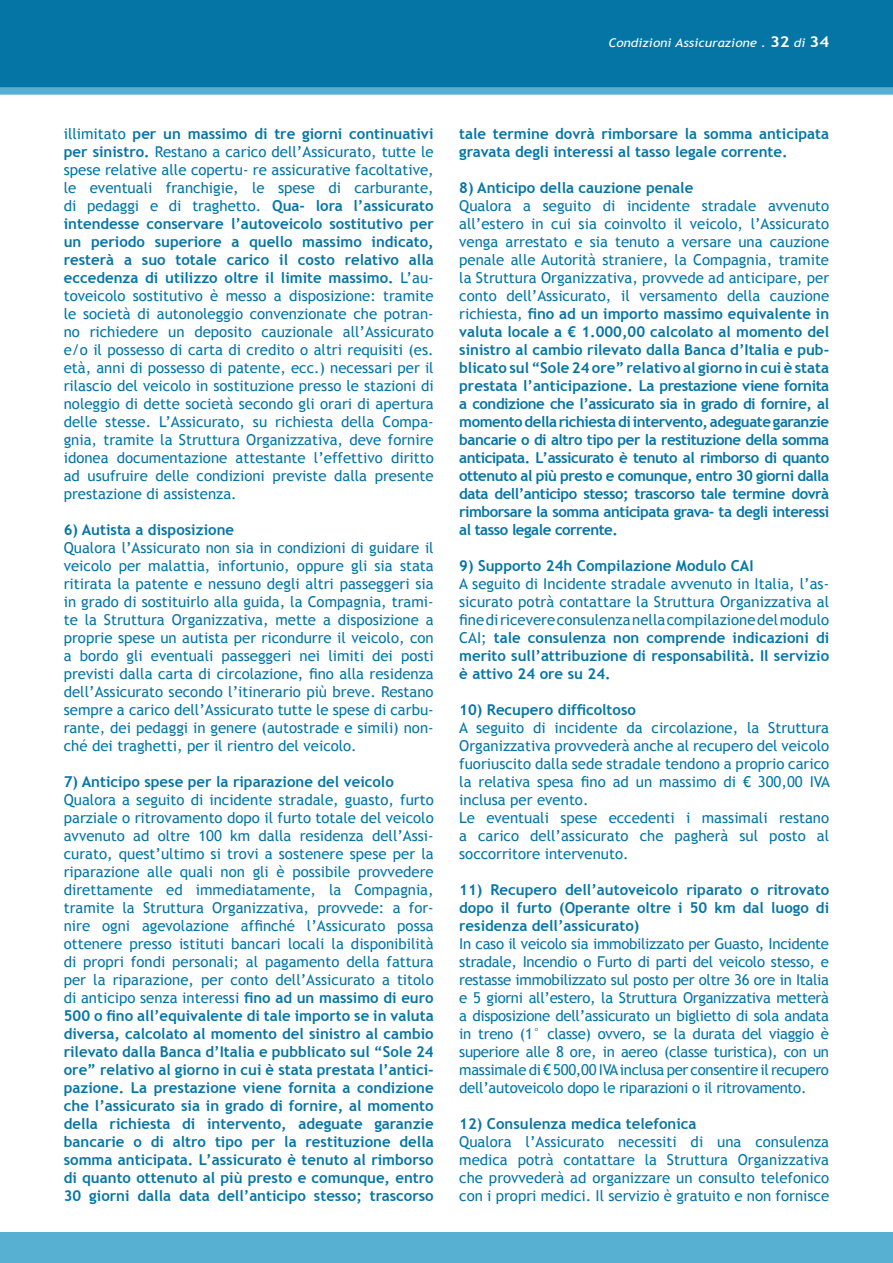
<style>
.page{position:relative;width:893px;height:1263px;background:#fff}
.page>*{position:absolute;margin:0;border:0;box-sizing:border-box;transform-origin:0 0}
.t1{font:15px/18px "Trebuchet MS";color:#0575a6;text-align:justify}
.t2{font:700 15px/18px "Trebuchet MS";color:#0575a6;text-align:justify}
.t3{font:italic 12px "Trebuchet MS";color:#fff;scale:1.12 1}
.s1{font-weight:700;font-style:normal;font-size:15px}
.s2{font-weight:700}
.s3{font-weight:400}
</style>
<div class="page">
<div style="left:0;top:1232px;width:893px;height:31px;background:#57afd1"></div>
<div style="left:0;top:0;width:893px;height:91px;background:#0575a6"></div>
<div style="left:0;top:87px;width:893px;height:8px;background:#57afd1"></div>
<p class="t3" style="left:608px;top:35px;width:199px">Condizioni Assicurazione . <span class="s1">32</span> di <span class="s1">34</span></p>
<p class="t1" style="left:64px;top:125px;width:371px">illimitato <span class="s2">per un massimo di tre giorni continuativi per sinistro.</span> Restano a carico dell’Assicurato, tutte le spese relative alle copertu- re assicurative facoltative, le eventuali franchigie, le spese di carburante, di pedaggi e di traghetto. <span class="s2">Qua- lora l’assicurato intendesse conservare l’autoveicolo sostitutivo per un periodo superiore a quello massimo indicato, resterà a suo totale carico il costo relativo alla eccedenza di utilizzo oltre il limite massimo.</span> L’au&shy;toveicolo sostitutivo è messo a disposizione: tramite le società di autonoleggio convenzionate che potran&shy;no richiedere un deposito cauzionale all’Assicurato e/o il possesso di carta di credito o altri requisiti (es. età, anni di possesso di patente, ecc.) necessari per il rilascio del veicolo in sostituzione presso le stazioni di noleggio di dette società secondo gli orari di apertura delle stesse. L’Assicurato, su richiesta della Compa&shy;gnia, tramite la Struttura Organizzativa, deve fornire idonea documentazione attestante l’effettivo diritto ad usufruire delle condizioni previste dalla presente prestazione di assistenza.</p>
<p class="t2" style="left:64px;top:520px;width:172px">6) Autista a disposizione</p>
<p class="t1" style="left:64px;top:539px;width:371px">Qualora l’Assicurato non sia in condizioni di guidare il veicolo per malattia, infortunio, oppure gli sia stata ritirata la patente e nessuno degli altri passeggeri sia in grado di sostituirlo alla guida, la Compagnia, trami&shy;te la Struttura Organizzativa, mette a disposizione a proprie spese un autista per ricondurre il veicolo, con a bordo gli eventuali passeggeri nei limiti dei posti previsti dalla carta di circolazione, fino alla residenza dell’Assicurato secondo l’itinerario più breve. Restano sempre a carico dell’Assicurato tutte le spese di carbu&shy;rante, dei pedaggi in genere (autostrade e simili) non&shy;ché dei traghetti, per il rientro del veicolo.</p>
<p class="t2" style="left:64px;top:772px;width:332px">7) Anticipo spese per la riparazione del veicolo</p>
<p class="t1" style="left:64px;top:791px;width:371px">Qualora a seguito di incidente stradale, guasto, furto parziale o ritrovamento dopo il furto totale del veicolo avvenuto ad oltre 100 km dalla residenza dell’Assi&shy;curato, quest’ultimo si trovi a sostenere spese per la riparazione alle quali non gli è possibile provvedere direttamente ed immediatamente, la Compagnia, tramite la Struttura Organizzativa, provvede: a for&shy;nire ogni agevolazione affinché l’Assicurato possa ottenere presso istituti bancari locali la disponibilità di propri fondi personali; al pagamento della fattura per la riparazione, per conto dell’Assicurato a titolo di anticipo senza interessi <span class="s2">fino ad un massimo di euro 500 o fino all’equivalente di tale importo se in valuta diversa, calcolato al momento del sinistro al cambio rilevato dalla Banca d’Italia e pubblicato sul “Sole 24 ore” relativo al giorno in cui è stata prestata l’antici&shy;pazione. La prestazione viene fornita a condizione che l’assicurato sia in grado di fornire, al momento della richiesta di intervento, adeguate garanzie bancarie o di altro tipo per la restituzione della somma anticipata. L’assicurato è tenuto al rimborso di quanto ottenuto al più presto e comunque, entro 30 giorni dalla data dell’anticipo stesso; trascorso</span></p>
<p class="t2" style="left:459px;top:124px;width:371px">tale termine dovrà rimborsare la somma anticipata gravata degli interessi al tasso legale corrente.</p>
<p class="t2" style="left:459px;top:178px;width:236px">8) Anticipo della cauzione penale</p>
<p class="t2" style="left:459px;top:196px;width:371px"><span class="s3">Qualora a seguito di incidente stradale avvenuto all’estero in cui sia coinvolto il veicolo, l’Assicurato venga arrestato e sia tenuto a versare una cauzione penale alle Autorità straniere, la Compagnia, tramite la Struttura Organizzativa, provvede ad anticipare, per conto dell’Assicurato, il versamento della cauzione richiesta,</span> fino ad un importo massimo equivalente in valuta locale a € 1.000,00 calcolato al momento del sinistro al cambio rilevato dalla Banca d’Italia e pub&shy;blicato sul “Sole 24 ore” relativo al giorno in cui è stata prestata l’anticipazione. La prestazione viene fornita a condizione che l’assicurato sia in grado di fornire, al momento della richiesta di intervento, adeguate garanzie bancarie o di altro tipo per la restituzione della somma anticipata. L’assicurato è tenuto al rimborso di quanto ottenuto al più presto e comunque, entro 30 giorni dalla data dell’anticipo stesso; trascorso tale termine dovrà rimborsare la somma anticipata grava- ta degli interessi al tasso legale corrente.</p>
<p class="t2" style="left:459px;top:556px;width:296px">9) Supporto 24h Compilazione Modulo CAI</p>
<p class="t1" style="left:459px;top:575px;width:371px">A seguito di Incidente stradale avvenuto in Italia, l’as&shy;sicurato potrà contattare la Struttura Organizzativa al fine di ricevere consulenza nella compilazione del modulo CAI; <span class="s2">tale consulenza non comprende indicazioni di merito sull’attribuzione di responsabilità. Il servizio è attivo 24 ore su 24.</span></p>
<p class="t2" style="left:459px;top:700px;width:178px">10) Recupero difficoltoso</p>
<p class="t1" style="left:459px;top:719px;width:372px;text-align:left">A seguito di incidente da circolazione, la Struttura Organizzativa provvederà anche al recupero del veicolo fuoriuscito dalla sede stradale tendono a proprio carico la relativa spesa fino ad un massimo di € 300,00 IVA inclusa per evento.<br>Le eventuali spese eccedenti i massimali restano a carico dell’assicurato che pagherà sul posto al soccorritore intervenuto.</p>
<p class="t2" style="left:459px;top:880px;width:371px">11) Recupero dell’autoveicolo riparato o ritrovato dopo il furto (Operante oltre i 50 km dal luogo di residenza dell’assicurato)</p>
<p class="t1" style="left:459px;top:935px;width:371px">In caso il veicolo sia immobilizzato per Guasto, Incidente stradale, Incendio o Furto di parti del veicolo stesso, e restasse immobilizzato sul posto per oltre 36 ore in Italia e 5 giorni all’estero, la Struttura Organizzativa metterà a disposizione dell’assicurato un biglietto di sola andata in treno (1° classe) ovvero, se la durata del viaggio è superiore alle 8 ore, in aereo (classe turistica), con un massimale di € 500,00 IVA inclusa per consentire il recupero dell’autoveicolo dopo le riparazioni o il ritrovamento.</p>
<p class="t2" style="left:459px;top:1114px;width:239px">12) Consulenza medica telefonica</p>
<p class="t1" style="left:459px;top:1133px;width:371px">Qualora l’Assicurato necessiti di una consulenza medica potrà contattare la Struttura Organizzativa che provvederà ad organizzare un consulto telefonico con i propri medici. Il servizio è gratuito e non fornisce</p>
</div>
